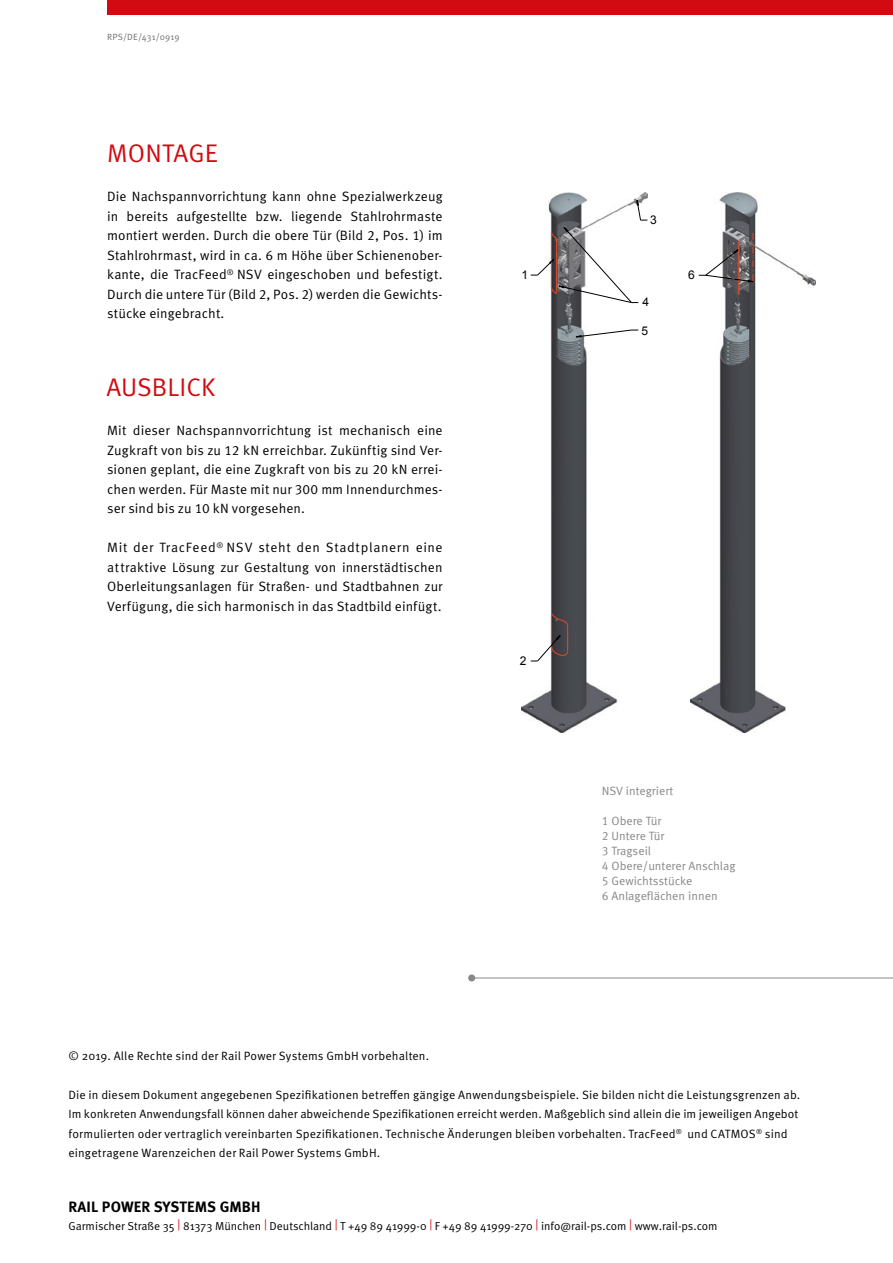
<style>
.page{position:relative;width:893px;height:1263px;background:#fff}
.page>*{position:absolute;margin:0;border:0;box-sizing:border-box;transform-origin:0 0}
.t1{font:25.5px "Meta Pro";color:#d20a11}
.t2{font:700 15px "Meta Pro";letter-spacing:.005em;color:#000}
.t3{font:13.5px/19.5px "Meta Pro";letter-spacing:.005em;color:#000;text-align:justify}
.t4{font:12px/19.5px "Meta Pro";letter-spacing:.01em;color:#000}
.t5{font:12px/15px "Meta Pro";color:#878787}
.t6{font:12px "Arial";color:#000}
.t7{font:11.55px "Meta Pro";color:#000}
.t8{font:9px "Meta Pro";letter-spacing:.03em;color:#706f6f}
.s1{color:#d20a11}
</style>
<div class="page">
<svg style="left:521px;top:192px;width:295px;height:541px"></svg>
<div style="left:107px;top:0;width:786px;height:15px;background:#d20a11"></div>
<hr style="left:472px;top:977px;width:421px;height:1px;background:#878787">
<div style="left:468px;top:974px;width:7px;height:7px;background:#878787;border-radius:50%"></div>
<p class="t8" style="left:107px;top:31px;width:74px">RPS/DE/431/0919</p>
<h1 class="t1" style="left:107px;top:137px;width:112px">MONTAGE</h1>
<p class="t3" style="left:107px;top:187px;width:337px">Die Nachspannvorrichtung kann ohne Spezialwerkzeug in bereits aufgestellte bzw. liegende Stahlrohrmaste montiert werden. Durch die obere Tür (Bild 2, Pos. 1) im Stahlrohrmast, wird in ca. 6 m Höhe über Schienenober&shy;kante, die TracFeed<sup>®</sup> NSV eingeschoben und befestigt.<br>Durch die untere Tür (Bild 2, Pos. 2) werden die Gewichts&shy;stücke eingebracht.</p>
<h1 class="t1" style="left:106px;top:371px;width:110px">AUSBLICK</h1>
<p class="t3" style="left:107px;top:421px;width:337px">Mit dieser Nachspannvorrichtung ist mechanisch eine Zugkraft von bis zu 12 kN erreichbar. Zukünftig sind Ver&shy;sionen geplant, die eine Zugkraft von bis zu 20 kN errei&shy;chen werden. Für Maste mit nur 300 mm Innendurchmes&shy;ser sind bis zu 10 kN vorgesehen.</p>
<p class="t3" style="left:107px;top:538px;width:337px">Mit der TracFeed<sup>®</sup> NSV steht den Stadtplanern eine attraktive Lösung zur Gestaltung von innerstädtischen Oberleitungsanlagen für Straßen- und Stadtbahnen zur Verfügung, die sich harmonisch in das Stadtbild einfügt.</p>
<p class="t6" style="left:521px;top:268px;width:8px">1</p>
<p class="t6" style="left:650px;top:213px;width:8px">3</p>
<p class="t6" style="left:643px;top:295px;width:8px">4</p>
<p class="t6" style="left:642px;top:324px;width:8px">5</p>
<p class="t6" style="left:688px;top:268px;width:8px">6</p>
<p class="t6" style="left:520px;top:654px;width:8px">2</p>
<p class="t5" style="left:602px;top:783px;width:73px">NSV integriert</p>
<p class="t5" style="left:602px;top:813px;width:135px">1 Obere Tür<br>2 Untere Tür<br>3 Tragseil<br>4 Obere/unterer Anschlag<br>5 Gewichtsstücke<br>6 Anlageflächen innen</p>
<p class="t4" style="left:68px;top:1046px;width:362px">© 2019. Alle Rechte sind der Rail Power Systems GmbH vorbehalten.</p>
<p class="t4" style="left:68px;top:1085px;width:733px">Die in diesem Dokument angegebenen Spezifikationen betreffen gängige Anwendungsbeispiele. Sie bilden nicht die Leistungsgrenzen ab.<br>Im konkreten Anwendungsfall können daher abweichende Spezifikationen erreicht werden. Maßgeblich sind allein die im jeweiligen Angebot formulierten oder vertraglich vereinbarten Spezifikationen. Technische Änderungen bleiben vorbehalten. TracFeed<sup>®</sup> und CATMOS<sup>®</sup> sind eingetragene Warenzeichen der Rail Power Systems GmbH.</p>
<p class="t2" style="left:69px;top:1197px;width:193px">RAIL POWER SYSTEMS GMBH</p>
<p class="t7" style="left:68px;top:1218px;width:651px">Garmischer Straße 35 <span class="s1">|</span> 81373 München <span class="s1">|</span> Deutschland <span class="s1">|</span> T +49 89 41999-0 <span class="s1">|</span> F +49 89 41999-270 <span class="s1">|</span> info@rail-ps.com <span class="s1">|</span> www.rail-ps.com</p>
</div>
